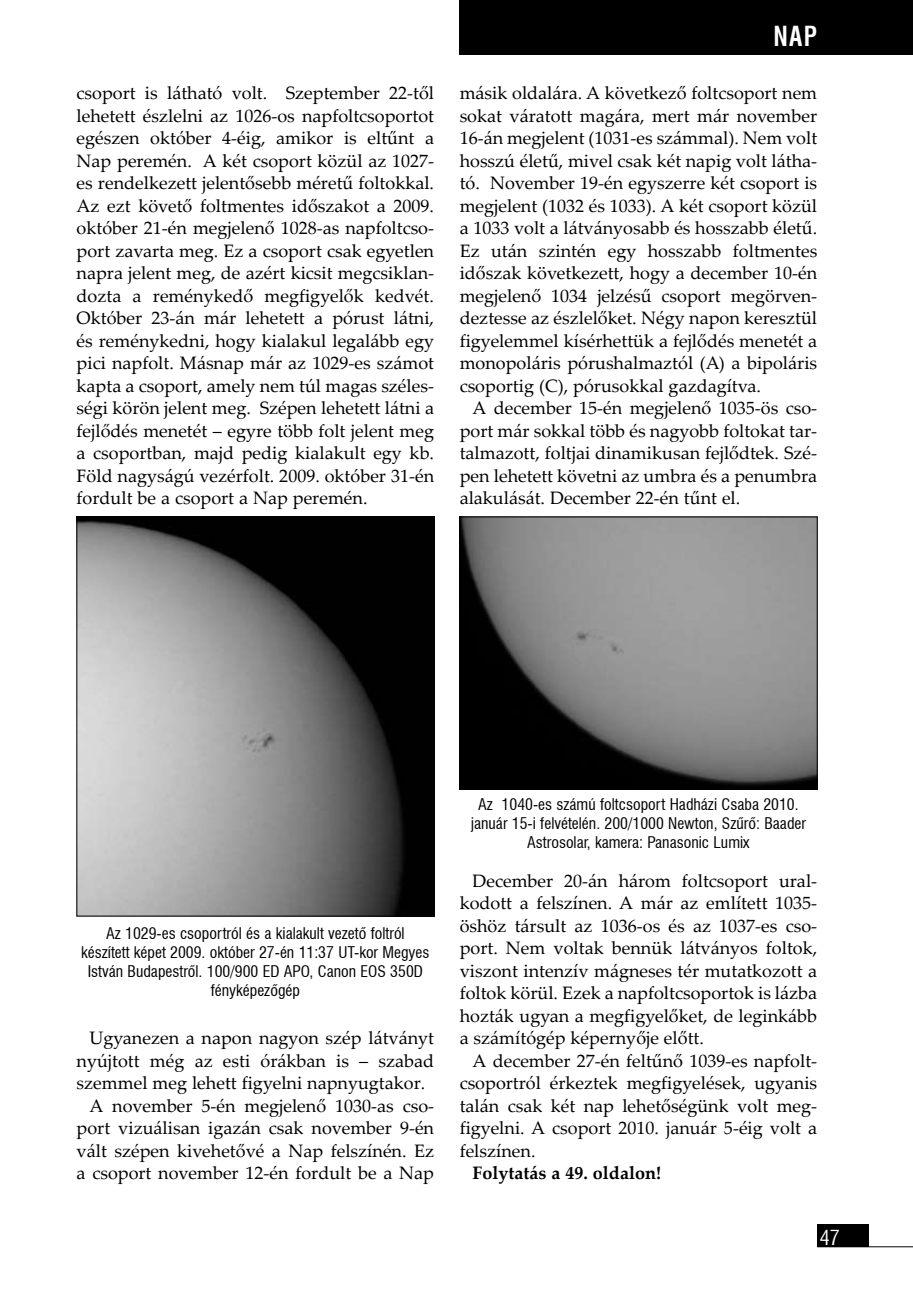
<style>
.page{position:relative;width:913px;height:1295px;background:#fff}
.page>*{position:absolute;margin:0;border:0;box-sizing:border-box;transform-origin:0 0}
.t1{font:27px "Swiss 721 Condensed HU Bold";color:#fff;scale:.9 1}
.t2{font:20.25px "Swiss 721 Condensed HU Normal";color:#fff}
.t3{font:18px/22.5px "Palatino Linotype";color:#000;text-align:justify}
.t4{font:700 18px "Palatino Linotype";color:#000}
.t5{font:15.75px/18.9px "Swiss 721 Condensed HU Normal";color:#000;text-align:center}
</style>
<div class="page">
<div style="left:816px;top:1224px;width:51px;height:23px;background:#000"></div>
<hr style="left:816px;top:1246px;width:96px;height:1px;background:#000">
<img style="left:79px;top:519px;width:353px;height:395px">
<div style="left:77px;top:517px;width:357px;height:399px;border:1px solid #000"></div>
<img style="left:461px;top:519px;width:354px;height:268px">
<div style="left:459px;top:517px;width:358px;height:272px;border:1px solid #000"></div>
<div style="left:459px;top:0;width:453px;height:55px;background:#000"></div>
<p class="t3" style="left:77px;top:81px;width:359px">csoport is látható volt. Szeptember 22-től lehetett észlelni az 1026-os napfoltcsoportot egészen október 4-éig, amikor is eltűnt a Nap peremén. A két csoport közül az 1027- es rendelkezett jelentősebb méretű foltokkal.<br>Az ezt követő foltmentes időszakot a 2009. október 21-én megjelenő 1028-as napfoltcso&shy;port zavarta meg. Ez a csoport csak egyetlen napra jelent meg, de azért kicsit megcsiklan&shy;dozta a reménykedő megfigyelők kedvét.<br>Október 23-án már lehetett a pórust látni, és reménykedni, hogy kialakul legalább egy pici napfolt. Másnap már az 1029-es számot kapta a csoport, amely nem túl magas széles&shy;ségi körön jelent meg. Szépen lehetett látni a fejlődés menetét – egyre több folt jelent meg a csoportban, majd pedig kialakult egy kb.<br>Föld nagyságú vezérfolt. 2009. október 31-én fordult be a csoport a Nap peremén.</p>
<h1 class="t1" style="left:773px;top:19px;width:50px">nap</h1>
<p class="t3" style="left:459px;top:81px;width:359px">másik oldalára. A következő foltcsoport nem sokat váratott magára, mert már november 16-án megjelent (1031-es számmal). Nem volt hosszú életű, mivel csak két napig volt látha&shy;tó. November 19-én egyszerre két csoport is megjelent (1032 és 1033). A két csoport közül a 1033 volt a látványosabb és hosszabb életű.<br>Ez után szintén egy hosszabb foltmentes időszak következett, hogy a december 10-én megjelenő 1034 jelzésű csoport megörven&shy;deztesse az észlelőket. Négy napon keresztül figyelemmel kísérhettük a fejlődés menetét a monopoláris pórushalmaztól (A) a bipoláris csoportig (C), pórusokkal gazdagítva.</p>
<p class="t3" style="left:459px;top:396px;width:359px;text-indent:13px">A december 15-én megjelenő 1035-ös cso&shy;port már sokkal több és nagyobb foltokat tar&shy;talmazott, foltjai dinamikusan fejlődtek. Szé&shy;pen lehetett követni az umbra és a penumbra alakulását. December 22-én tűnt el.</p>
<p class="t5" style="left:81px;top:924px;width:349px">Az 1029-es csoportról és a kialakult vezetõ foltról készített képet 2009. október 27-én 11:37 UT-kor Megyes István Budapestrõl. 100/900 ED APO, Canon EOS 350D fényképezõgép</p>
<p class="t3" style="left:89px;top:1026px;width:346px">Ugyanezen a napon nagyon szép látványt</p>
<p class="t3" style="left:77px;top:1048px;width:359px">nyújtott még az esti órákban is – szabad</p>
<p class="t3" style="left:77px;top:1071px;width:350px">szemmel meg lehett figyelni napnyugtakor.</p>
<p class="t3" style="left:89px;top:1093px;width:346px">A november 5-én megjelenő 1030-as cso-</p>
<p class="t3" style="left:77px;top:1116px;width:359px">port vizuálisan igazán csak november 9-én</p>
<p class="t3" style="left:77px;top:1138px;width:359px">vált szépen kivehetővé a Nap felszínén. Ez</p>
<p class="t3" style="left:77px;top:1161px;width:359px">a csoport november 12-én fordult be a Nap</p>
<p class="t5" style="left:470px;top:794px;width:336px">Az 1040-es számú foltcsoport Hadházi Csaba 2010. január 15-i felvételén. 200/1000 Newton, Szûrõ: Baader<br>Astrosolar, kamera: Panasonic Lumix</p>
<p class="t3" style="left:459px;top:868px;width:359px;text-indent:13px">December 20-án három foltcsoport ural&shy;kodott a felszínen. A már az említett 1035- öshöz társult az 1036-os és az 1037-es cso&shy;port. Nem voltak bennük látványos foltok, viszont intenzív mágneses tér mutatkozott a foltok körül. Ezek a napfoltcsoportok is lázba hozták ugyan a megfigyelőket, de leginkább a számítógép képernyője előtt.</p>
<p class="t3" style="left:459px;top:1048px;width:359px;text-indent:13px">A december 27-én feltűnő 1039-es napfolt&shy;csoportról érkeztek megfigyelések, ugyanis talán csak két nap lehetőségünk volt meg&shy;figyelni. A csoport 2010. január 5-éig volt a felszínen.</p>
<p class="t4" style="left:472px;top:1160px;width:190px">Folytatás a 49. oldalon!</p>
<p class="t2" style="left:819px;top:1225px;width:22px">47</p>
</div>
